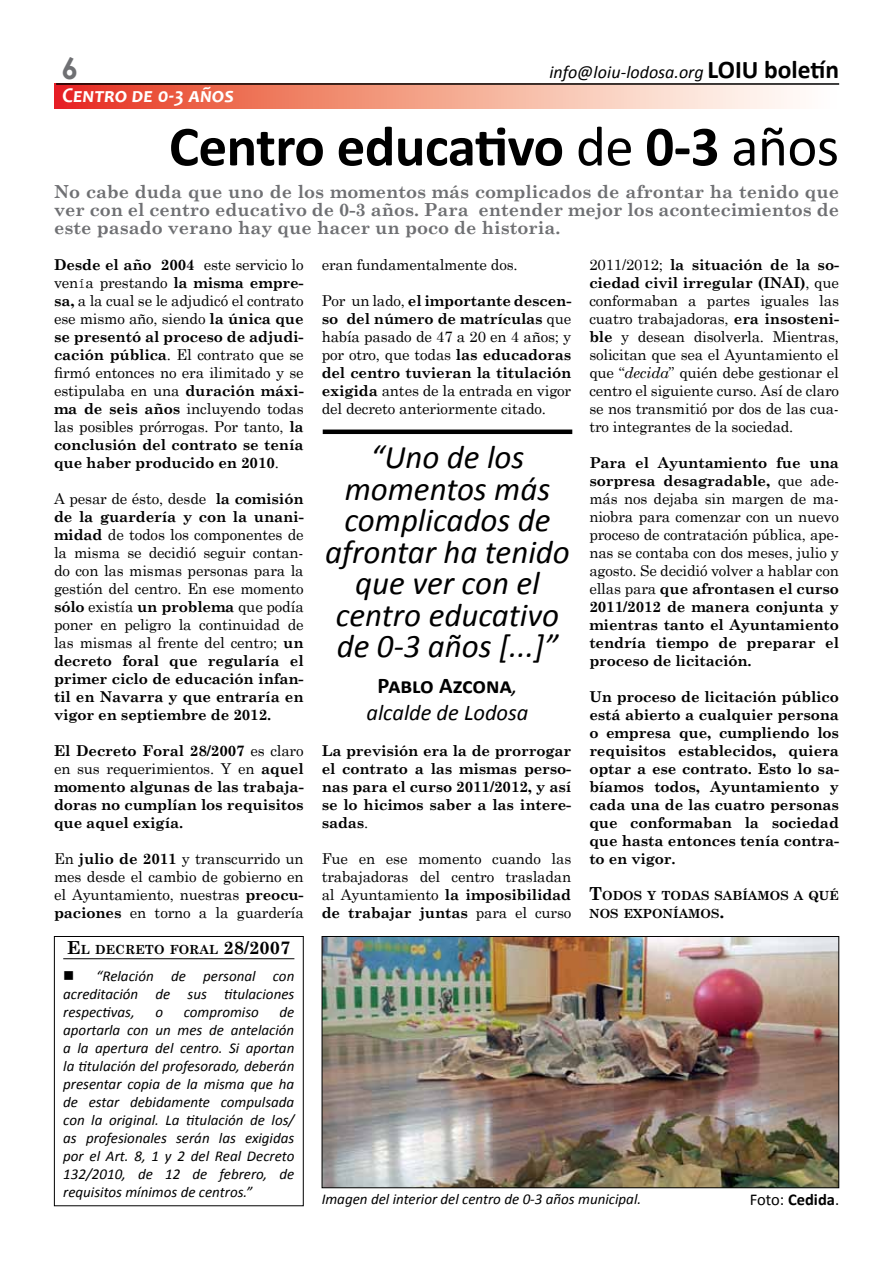
<style>
.page{position:relative;width:893px;height:1263px;background:#fff}
.page>*{position:absolute;margin:0;border:0;box-sizing:border-box;transform-origin:0 0}
.t1{font:700 57px "Calibri";color:#000}
.t2{font:italic 33px/31.5px "Calibri";color:#000;text-align:center}
.t3{font:700 30px "Century Gothic";color:#6f7073}
.t4{font:italic 22.5px/27px "Calibri";color:#000;text-align:center}
.t5{font:italic 700 21px "Candara";color:#fff}
.t6{font:700 18px/18px "Century Schoolbook";color:#6f7073;text-align:justify}
.t7{font:italic 18px "Calibri";color:#000}
.t8{font:16.5px "Calibri";color:#000}
.t9{font:15px/18px "Century Schoolbook";letter-spacing:-.01em;color:#000;text-align:justify}
.t10{font:700 15px/18px "Century Schoolbook";letter-spacing:-.01em;color:#000;text-align:justify}
.t11{font:italic 15px/18px "Calibri";color:#000;text-align:justify}
.t12{font:700 12.6px/18px "Century Schoolbook";color:#000}
.s1{font-weight:700;font-style:normal;font-size:25.5px}
.s2{font-weight:400}
.s3{font-weight:700}
.s4{font-family:"MS Mincho"}
.s5{font-style:italic}
.s6{font-size:18px}
.s7{font-weight:700;font-style:normal}
</style>
<div class="page">
<svg style="left:54px;top:84px;width:739px;height:24px;background:#f39d8a"></svg>
<hr style="left:56px;top:83px;width:783px;height:2px;background:#000">
<img style="left:324px;top:938px;width:513px;height:248px">
<div style="left:322px;top:936px;width:517px;height:252px;border:1px solid #000"></div>
<hr style="left:63px;top:958px;width:231px;height:1px;background:#000">
<div style="left:54px;top:936px;width:250px;height:270px;border:1px solid #000"></div>
<div style="left:323px;top:429px;width:249px;height:5px;background:#000"></div>
<h3 class="t3" style="left:62px;top:49px;width:18px">6</h3>
<p class="t7" style="left:549px;top:60px;width:291px">info@loiu-lodosa.org <span class="s1">LOIU boletín</span></p>
<h3 class="t5" style="left:63px;top:82px;width:173px">Centro de 0-3 años</h3>
<h1 class="t1" style="left:169px;top:110px;width:672px">Centro educativo <span class="s2">de</span> 0-3 <span class="s2">años</span></h1>
<p class="t6" style="left:54px;top:182px;width:786px">No cabe duda que uno de los momentos más complicados de afrontar ha tenido que ver con el centro educativo de 0-3 años. Para entender mejor los acontecimientos de este pasado verano hay que hacer un poco de historia.</p>
<p class="t9" style="left:54px;top:255px;width:251px"><span class="s3">Desde el año 2004</span> este servicio lo ven<span class="s4">í</span>a prestando <span class="s3">la misma empre&shy;sa,</span> a la cual se le adjudicó el contrato ese mismo año, siendo <span class="s3">la única que se presentó al proceso de adjudi&shy;cación pública</span>. El contrato que se firmó entonces no era ilimitado y se estipulaba en una <span class="s3">duración máxi&shy;ma de seis años</span> incluyendo todas las posibles prórrogas. Por tanto, <span class="s3">la conclusión del contrato se tenía que haber producido en 2010</span>.</p>
<p class="t9" style="left:54px;top:489px;width:251px">A pesar de ésto, desde <span class="s3">la comisión de la guardería y con la unani&shy;midad</span> de todos los componentes de la misma se decidió seguir contan&shy;do con las mismas personas para la gestión del centro. En ese momento <span class="s3">sólo</span> existía <span class="s3">un problema</span> que podía poner en peligro la continuidad de las mismas al frente del centro; <span class="s3">un decreto foral que regularía el primer ciclo de educación infan&shy;til en Navarra y que entraría en vigor en septiembre de 2012.</span></p>
<p class="t10" style="left:54px;top:741px;width:251px">El Decreto Foral 28/2007 <span class="s2">es claro en sus requerimientos. Y en</span> aquel momento algunas de las trabaja&shy;doras no cumplían los requisitos que aquel exigía.</p>
<p class="t9" style="left:54px;top:849px;width:251px">En <span class="s3">julio de 2011</span> y transcurrido un mes desde el cambio de gobierno en el Ayuntamiento, nuestras <span class="s3">preocu&shy;paciones</span> en torno a la guardería</p>
<p class="t9" style="left:322px;top:255px;width:197px">eran fundamentalmente dos.</p>
<p class="t9" style="left:322px;top:291px;width:251px">Por un lado, <span class="s3">el importante descen&shy;so del número de matrículas</span> que había pasado de 47 a 20 en 4 años; y por otro, que todas <span class="s3">las educadoras del centro tuvieran la titulación exigida</span> antes de la entrada en vigor del decreto anteriormente citado.</p>
<p class="t9" style="left:589px;top:255px;width:251px">2011/2012; <span class="s3">la situación de la so&shy;ciedad civil irregular (INAI)</span>, que conformaban a partes iguales las cuatro trabajadoras, <span class="s3">era insosteni&shy;ble</span> y desean disolverla. Mientras, solicitan que sea el Ayuntamiento el que “<span class="s5">decida</span>” quién debe gestionar el centro el siguiente curso. Así de claro se nos transmitió por dos de las cua&shy;tro integrantes de la sociedad.</p>
<p class="t9" style="left:589px;top:453px;width:251px"><span class="s3">Para el Ayuntamiento fue una sorpresa desagradable,</span> que ade&shy;más nos dejaba sin margen de ma&shy;niobra para comenzar con un nuevo proceso de contratación pública, ape&shy;nas se contaba con dos meses, julio y agosto. Se decidió volver a hablar con ellas para <span class="s3">que afrontasen el curso 2011/2012 de manera conjunta y mientras tanto el Ayuntamiento tendría tiempo de preparar el proceso de licitación.</span></p>
<p class="t10" style="left:589px;top:687px;width:251px">Un proceso de licitación público está abierto a cualquier persona o empresa que, cumpliendo los requisitos establecidos, quiera optar a ese contrato. Esto lo sa&shy;bíamos todos, Ayuntamiento y cada una de las cuatro personas que conformaban la sociedad que hasta entonces tenía contra&shy;to en vigor.</p>
<p class="t12" style="left:589px;top:886px;width:251px"><span class="s6">T</span>ODOS Y TODAS SABÍAMOS A QUÉ<br>NOS EXPONÍAMOS<span class="s6">.</span></p>
<h2 class="t2" style="left:325px;top:440px;width:246px">“Uno de los momentos más complicados de afrontar ha tenido que ver con el centro educativo de 0-3 años [...]”</h2>
<h3 class="t4" style="left:367px;top:671px;width:163px"><span class="s7">Pablo Azcona</span>, alcalde de Lodosa</h3>
<p class="t10" style="left:322px;top:741px;width:251px">La previsión era la de prorrogar el contrato a las mismas perso&shy;nas para el curso 2011/2012, y así se lo hicimos saber a las intere&shy;sadas<span class="s2">.</span></p>
<p class="t9" style="left:322px;top:849px;width:251px">Fue en ese momento cuando las trabajadoras del centro trasladan al Ayuntamiento <span class="s3">la imposibilidad de trabajar juntas</span> para el curso</p>
<p class="t12" style="left:67px;top:940px;width:225px"><span class="s6">E</span>L DECRETO FORAL <span class="s6">28/2007</span></p>
<p class="t11" style="left:63px;top:966px;width:233px">■ “Relación de personal con acreditación de sus titulaciones respectivas,</p>
<p class="t11" style="left:63px;top:1002px;width:233px;text-indent:216px">de aportarla con un mes de antelación a la apertura del centro. Si aportan la titulación del profesorado, deberán presentar copia de la misma que ha de estar debidamente compulsada con la original. La titulación de los/ as profesionales serán las exigidas por el Art. 8, 1 y 2 del Real Decreto 132/2010, de 12 de febrero, de requisitos mínimos de centros.”</p>
<p class="t11" style="left:155px;top:1002px;width:9px">o</p>
<p class="t11" style="left:184px;top:1002px;width:77px">compromiso</p>
<p class="t11" style="left:322px;top:1189px;width:321px">Imagen del interior del centro de 0-3 años municipal.</p>
<p class="t8" style="left:750px;top:1189px;width:91px">Foto: <span class="s3">Cedida</span>.</p>
</div>
